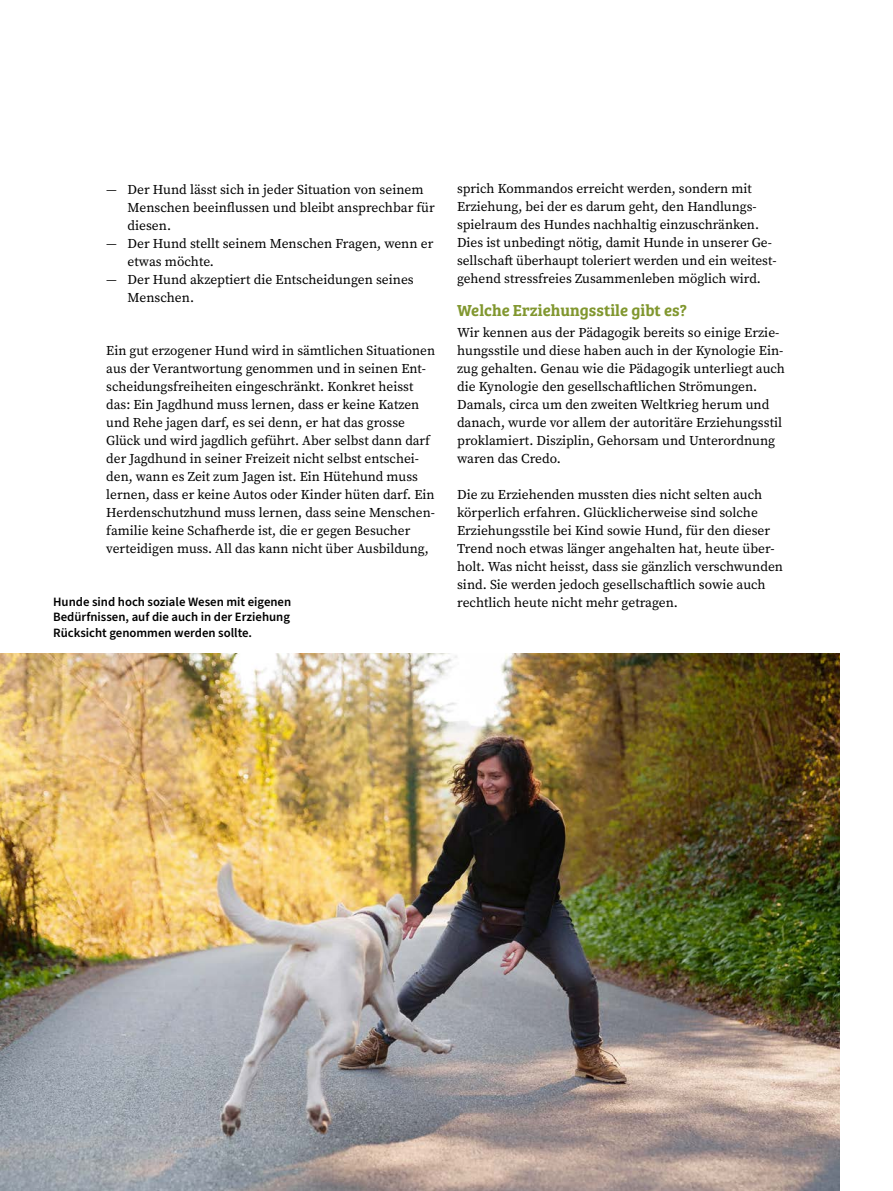
<style>
.page{position:relative;width:893px;height:1191px;background:#fff}
.page>*{position:absolute;margin:0;border:0;box-sizing:border-box;transform-origin:0 0}
.Untertitel{font:16.5px "Bree Serif Sb";color:#81972f}
.Lauftext_9_12{font:13.5px/18px "Source Serif Pro";color:#000}
.Bildlegende{font:600 12.75px/15.3px "Source Sans Pro";color:#000}
.s1{font-family:"Source Sans Pro"}
</style>
<div class="page">
<img style="left:0;top:654px;width:840px;height:537px">
<p class="Lauftext_9_12" style="left:128px;top:180px;width:309px;text-indent:-21px"><span class="s1">—</span> Der Hund lässt sich in jeder Situation von seinem<br>Menschen beeinflussen und bleibt ansprechbar für diesen.</p>
<p class="Lauftext_9_12" style="left:128px;top:234px;width:307px;text-indent:-21px"><span class="s1">—</span> Der Hund stellt seinem Menschen Fragen, wenn er etwas möchte.</p>
<p class="Lauftext_9_12" style="left:128px;top:270px;width:288px;text-indent:-21px"><span class="s1">—</span> Der Hund akzeptiert die Entscheidungen seines<br>Menschen.</p>
<p class="Lauftext_9_12" style="left:106px;top:342px;width:330px">Ein gut erzogener Hund wird in sämtlichen Situationen aus der Verantwortung genommen und in seinen Ent&shy;scheidungsfreiheiten eingeschränkt. Konkret heisst das: Ein Jagdhund muss lernen, dass er keine Katzen und Rehe jagen darf, es sei denn, er hat das grosse Glück und wird jagdlich geführt. Aber selbst dann darf der Jagdhund in seiner Freizeit nicht selbst entschei&shy;den, wann es Zeit zum Jagen ist. Ein Hütehund muss lernen, dass er keine Autos oder Kinder hüten darf. Ein Herdenschutzhund muss lernen, dass seine Menschen&shy;familie keine Schafherde ist, die er gegen Besucher verteidigen muss. All das kann nicht über Ausbildung,</p>
<p class="Lauftext_9_12" style="left:457px;top:180px;width:321px">sprich Kommandos erreicht werden, sondern mit Erziehung, bei der es darum geht, den Handlungs&shy;spielraum des Hundes nachhaltig einzuschränken.<br>Dies ist unbedingt nötig, damit Hunde in unserer Ge&shy;sellschaft überhaupt toleriert werden und ein weitest&shy;gehend stressfreies Zusammenleben möglich wird.</p>
<p class="Untertitel" style="left:457px;top:298px;width:231px">Welche Erziehungsstile gibt es?</p>
<p class="Lauftext_9_12" style="left:457px;top:324px;width:329px">Wir kennen aus der Pädagogik bereits so einige Erzie&shy;hungsstile und diese haben auch in der Kynologie Ein&shy;zug gehalten. Genau wie die Pädagogik unterliegt auch die Kynologie den gesellschaftlichen Strömungen.<br>Damals, circa um den zweiten Weltkrieg herum und danach, wurde vor allem der autoritäre Erziehungsstil proklamiert. Disziplin, Gehorsam und Unterordnung waren das Credo.</p>
<p class="Lauftext_9_12" style="left:457px;top:486px;width:327px">Die zu Erziehenden mussten dies nicht selten auch körperlich erfahren. Glücklicherweise sind solche Erziehungsstile bei Kind sowie Hund, für den dieser Trend noch etwas länger angehalten hat, heute über&shy;holt. Was nicht heisst, dass sie gänzlich verschwunden sind. Sie werden jedoch gesellschaftlich sowie auch</p>
<p class="Bildlegende" style="left:53px;top:594px;width:240px">Hunde sind hoch soziale Wesen mit eigenen</p>
<p class="Lauftext_9_12" style="left:457px;top:594px;width:222px">rechtlich heute nicht mehr getragen.</p>
<p class="Bildlegende" style="left:53px;top:610px;width:238px">Bedürfnissen, auf die auch in der Erziehung<br>Rücksicht genommen werden sollte.</p>
</div>
